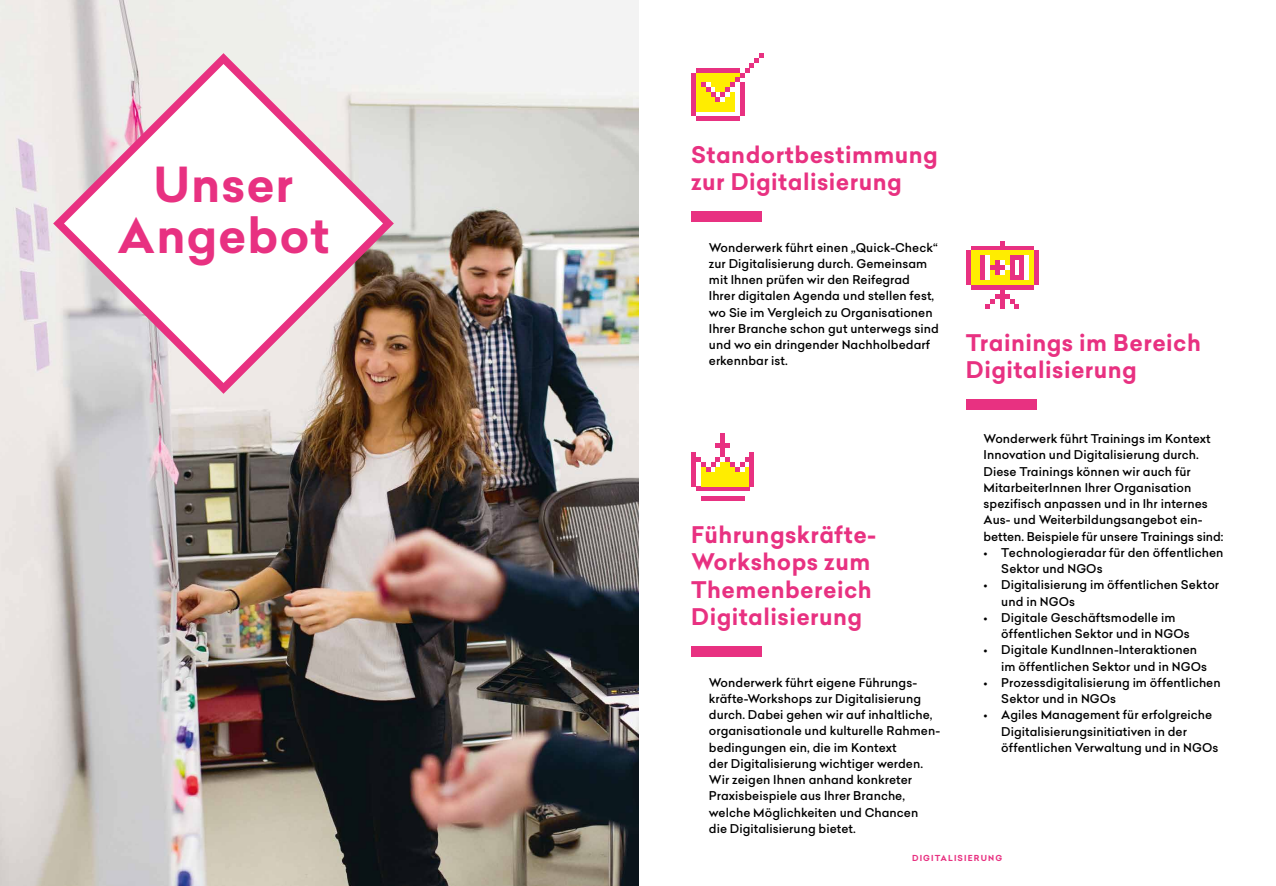
<style>
.page{position:relative;width:1276px;height:886px;background:#fff}
.page>*{position:absolute;margin:0;border:0;box-sizing:border-box;transform-origin:0 0}
.t1{font:700 47.38px/51.2px "Celias";letter-spacing:.02em;color:#e83181;text-align:center}
.t2{font:700 22.5px/27.5px "Celias";letter-spacing:.02em;color:#e83181}
.t3{font:500 11.88px/16.2px "Celias";letter-spacing:.005em;color:#000}
.t4{font:700 8.12px "Celias";letter-spacing:.14em;color:#e83181}
</style>
<div class="page">
<img style="left:0;top:0;width:638px;height:886px">
<div style="left:691px;top:212px;width:71px;height:10px;background:#e83181"></div>
<svg style="left:691px;top:53px;width:73px;height:68px"></svg>
<div style="left:691px;top:646px;width:71px;height:10px;background:#e83181"></div>
<svg style="left:691px;top:433px;width:63px;height:68px"></svg>
<div style="left:966px;top:399px;width:70px;height:10px;background:#e83181"></div>
<svg style="left:966px;top:241px;width:72px;height:68px"></svg>
<svg style="left:48px;top:48px;width:351px;height:351px"></svg>
<h1 class="t1" style="left:117px;top:160px;width:214px">Unser<br>Angebot</h1>
<h2 class="t2" style="left:691px;top:141px;width:248px">Standortbestimmung zur Digitalisierung</h2>
<p class="t3" style="left:709px;top:239px;width:231px">Wonderwerk führt einen „Quick-Check“ zur Digitalisierung durch. Gemeinsam mit Ihnen prüfen wir den Reifegrad Ihrer digitalen Agenda und stellen fest, wo Sie im Vergleich zu Organisationen Ihrer Branche schon gut unterwegs sind und wo ein dringender Nachholbedarf erkennbar ist.</p>
<h2 class="t2" style="left:691px;top:521px;width:187px">Führungskräfte-<br>Workshops zum<br>Themenbereich<br>Digitalisierung</h2>
<p class="t3" style="left:709px;top:674px;width:233px">Wonderwerk führt eigene Führungs&shy;kräfte-Workshops zur Digitalisierung durch. Dabei gehen wir auf inhaltliche, organisationale und kulturelle Rahmen&shy;bedingungen ein, die im Kontext<br>der Digitalisierung wichtiger werden.<br>Wir zeigen Ihnen anhand konkreter Praxisbeispiele aus Ihrer Branche, welche Möglichkeiten und Chancen<br>die Digitalisierung bietet.</p>
<h2 class="t2" style="left:966px;top:329px;width:236px">Trainings im Bereich<br>Digitalisierung</h2>
<p class="t3" style="left:983px;top:431px;width:241px">Wonderwerk führt Trainings im Kontext Innovation und Digitalisierung durch.<br>Diese Trainings können wir auch für MitarbeiterInnen Ihrer Organisation spezifisch anpassen und in Ihr internes Aus- und Weiterbildungsangebot ein&shy;betten. Beispiele für unsere Trainings sind:</p>
<p class="t3" style="left:1001px;top:544px;width:224px;text-indent:-18px">• Technologieradar für den öffentlichen<br>Sektor und NGOs</p>
<p class="t3" style="left:1001px;top:577px;width:219px;text-indent:-18px">• Digitalisierung im öffentlichen Sektor und in NGOs</p>
<p class="t3" style="left:1001px;top:609px;width:190px;text-indent:-18px">• Digitale Geschäftsmodelle im öffentlichen Sektor und in NGOs</p>
<p class="t3" style="left:1001px;top:642px;width:207px;text-indent:-18px">• Digitale KundInnen-Interaktionen im öffentlichen Sektor und in NGOs</p>
<p class="t3" style="left:1001px;top:674px;width:221px;text-indent:-18px">• Prozessdigitalisierung im öffentlichen<br>Sektor und in NGOs</p>
<p class="t3" style="left:1001px;top:707px;width:219px;text-indent:-18px">• Agiles Management für erfolgreiche<br>Digitalisierungsinitiativen in der öffentlichen Verwaltung und in NGOs</p>
<p class="t4" style="left:912px;top:852px;width:92px">DIGITALISIERUNG</p>
</div>
